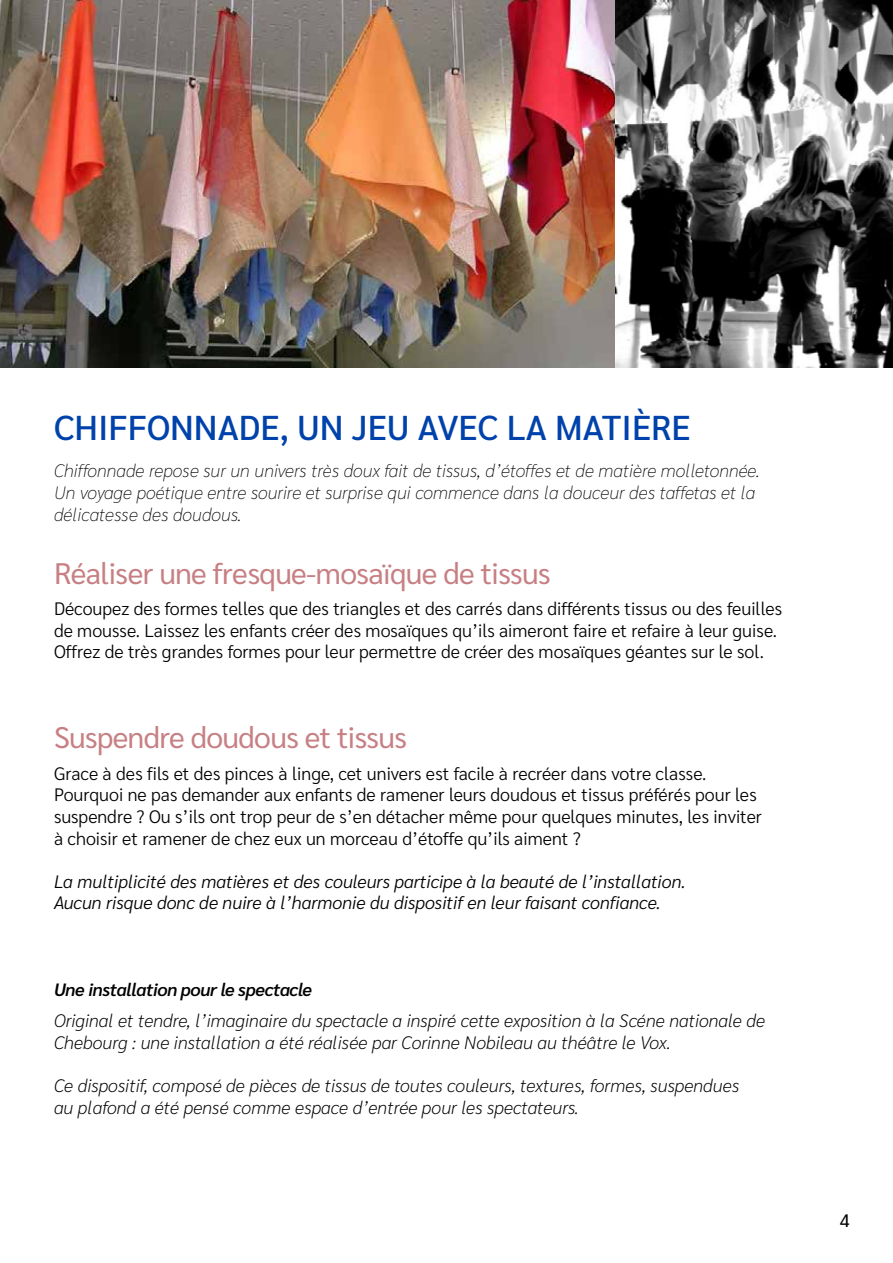
<style>
.page{position:relative;width:893px;height:1263px;background:#fff}
.page>*{position:absolute;margin:0;border:0;box-sizing:border-box;transform-origin:0 0}
.t1{font:500 34.5px "Sarabun";color:#0042ab}
.t2{font:29.7px "Sarabun";letter-spacing:-.02em;color:#c77f83}
.t3{font:300 18px/21.6px "Sarabun";color:#000}
.t4{font:italic 200 18px/21.6px "Sarabun";color:#000}
.t5{font:italic 100 18px/21.6px "Sarabun";color:#000}
.t6{font:italic 300 18px/21.6px "Sarabun";color:#000}
.t7{font:18px "Sarabun";color:#000}
.t8{font:italic 600 17.85px "Sarabun";letter-spacing:-.02em;color:#000}
</style>
<div class="page">
<img style="left:0;top:0;width:616px;height:368px">
<img style="left:616px;top:0;width:277px;height:368px">
<h1 class="t1" style="left:54px;top:408px;width:638px">CHIFFONNADE, UN JEU AVEC LA MATIÈRE</h1>
<p class="t5" style="left:54px;top:460px;width:707px">Chiffonnade repose sur un univers très doux fait de tissus, d’étoffes et de matière molletonnée.<br>Un voyage poétique entre sourire et surprise qui commence dans la douceur des taffetas et la délicatesse des doudous.</p>
<h2 class="t2" style="left:54px;top:556px;width:498px">Réaliser une fresque-mosaïque de tissus</h2>
<p class="t3" style="left:54px;top:598px;width:730px">Découpez des formes telles que des triangles et des carrés dans différents tissus ou des feuilles de mousse. Laissez les enfants créer des mosaïques qu’ils aimeront faire et refaire à leur guise.<br>Offrez de très grandes formes pour leur permettre de créer des mosaïques géantes sur le sol.</p>
<h2 class="t2" style="left:54px;top:721px;width:354px">Suspendre doudous et tissus</h2>
<p class="t3" style="left:54px;top:763px;width:709px">Grace à des fils et des pinces à linge, cet univers est facile à recréer dans votre classe.<br>Pourquoi ne pas demander aux enfants de ramener leurs doudous et tissus préférés pour les suspendre ? Ou s’ils ont trop peur de s’en détacher même pour quelques minutes, les inviter à choisir et ramener de chez eux un morceau d’étoffe qu’ils aiment ?</p>
<p class="t6" style="left:54px;top:871px;width:633px">La multiplicité des matières et des couleurs participe à la beauté de l’installation.<br>Aucun risque donc de nuire à l’harmonie du dispositif en leur faisant confiance.</p>
<p class="t8" style="left:54px;top:979px;width:260px">Une installation pour le spectacle</p>
<p class="t4" style="left:54px;top:1010px;width:712px">Original et tendre, l’imaginaire du spectacle a inspiré cette exposition à la Scéne nationale de<br>Chebourg : une installation a été réalisée par Corinne Nobileau au théâtre le Vox.</p>
<p class="t4" style="left:54px;top:1075px;width:687px">Ce dispositif, composé de pièces de tissus de toutes couleurs, textures, formes, suspendues au plafond a été pensé comme espace d’entrée pour les spectateurs.</p>
<p class="t7" style="left:840px;top:1210px;width:11px">4</p>
</div>
